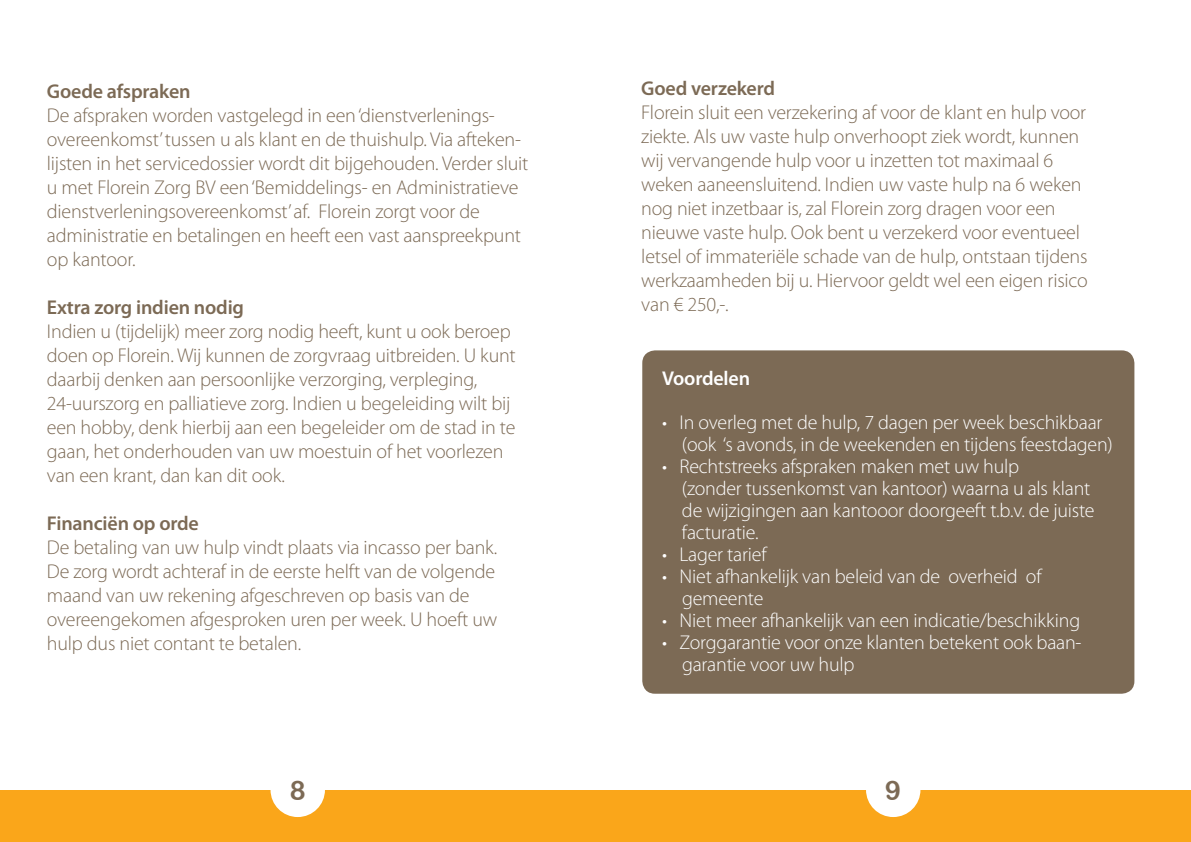
<style>
.page{position:relative;width:1191px;height:842px;background:#fff}
.page>*{position:absolute;margin:0;border:0;box-sizing:border-box;transform-origin:0 0}
.t1{font:26.8px "Arial Rounded MT Bold";color:#7c6a55}
.t2{font:300 20px/24px "Myriad Pro";letter-spacing:-.01em;color:#7c6a55}
.t3{font:300 20px/22px "Myriad Pro";letter-spacing:-.01em;color:#fff}
.t4{font:600 20px "Myriad Pro";letter-spacing:-.01em;color:#7c6a55}
.t5{font:600 20px "Myriad Pro";letter-spacing:-.01em;color:#fff}
</style>
<div class="page">
<div style="left:0;top:791px;width:1191px;height:51px;background:#faa61a"></div>
<div style="left:642px;top:350px;width:492px;height:344px;background:#7c6a55;border-radius:13px"></div>
<div style="left:270px;top:763px;width:55px;height:54px;background:#fff;border-radius:50%"></div>
<div style="left:866px;top:763px;width:54px;height:54px;background:#fff;border-radius:50%"></div>
<p class="t4" style="left:47px;top:79px;width:145px">Goede afspraken</p>
<p class="t2" style="left:47px;top:104px;width:483px">De afspraken worden vastgelegd in een ‘dienstverlenings&shy;overeenkomst’ tussen u als klant en de thuishulp. Via afteken&shy;lijsten in het servicedossier wordt dit bijgehouden. Verder sluit u met Florein Zorg BV een ‘Bemiddelings- en Administratieve dienstverleningsovereenkomst’ af. Florein zorgt voor de administratie en betalingen en heeft een vast aanspreekpunt op kantoor.</p>
<p class="t4" style="left:47px;top:295px;width:199px">Extra zorg indien nodig</p>
<p class="t2" style="left:47px;top:320px;width:470px">Indien u (tijdelijk) meer zorg nodig heeft, kunt u ook beroep doen op Florein. Wij kunnen de zorgvraag uitbreiden. U kunt daarbij denken aan persoonlijke verzorging, verpleging, 24-uurszorg en palliatieve zorg. Indien u begeleiding wilt bij een hobby, denk hierbij aan een begeleider om de stad in te gaan, het onderhouden van uw moestuin of het voorlezen van een krant, dan kan dit ook.</p>
<p class="t4" style="left:47px;top:511px;width:153px">Financiën op orde</p>
<p class="t2" style="left:47px;top:536px;width:452px">De betaling van uw hulp vindt plaats via incasso per bank.<br>De zorg wordt achteraf in de eerste helft van de volgende maand van uw rekening afgeschreven op basis van de overeengekomen afgesproken uren per week. U hoeft uw hulp dus niet contant te betalen.</p>
<p class="t4" style="left:641px;top:75px;width:135px">Goed verzekerd</p>
<p class="t2" style="left:641px;top:100px;width:448px">Florein sluit een verzekering af voor de klant en hulp voor ziekte. Als uw vaste hulp onverhoopt ziek wordt, kunnen wij vervangende hulp voor u inzetten tot maximaal 6 weken aaneensluitend. Indien uw vaste hulp na 6 weken nog niet inzetbaar is, zal Florein zorg dragen voor een nieuwe vaste hulp. Ook bent u verzekerd voor eventueel letsel of immateriële schade van de hulp, ontstaan tijdens werkzaamheden bij u. Hiervoor geldt wel een eigen risico van € 250,-.</p>
<p class="t5" style="left:662px;top:366px;width:89px">Voordelen</p>
<p class="t3" style="left:682px;top:412px;width:432px;text-indent:-20px">• In overleg met de hulp, 7 dagen per week beschikbaar (ook ‘s avonds, in de weekenden en tijdens feestdagen)</p>
<p class="t3" style="left:682px;top:456px;width:414px;text-indent:-20px">• Rechtstreeks afspraken maken met uw hulp<br>(zonder tussenkomst van kantoor) waarna u als klant de wijzigingen aan kantooor doorgeeft t.b.v. de juiste facturatie.</p>
<p class="t3" style="left:662px;top:544px;width:106px">• Lager tarief</p>
<p class="t3" style="left:682px;top:566px;width:361px;text-indent:-20px">• Niet afhankelijk van beleid van de overheid of gemeente</p>
<p class="t3" style="left:662px;top:610px;width:419px">• Niet meer afhankelijk van een indicatie/beschikking</p>
<p class="t3" style="left:682px;top:632px;width:401px;text-indent:-20px">• Zorggarantie voor onze klanten betekent ook baan&shy;garantie voor uw hulp</p>
<h1 class="t1" style="left:290px;top:774px;width:17px">8</h1>
<h1 class="t1" style="left:885px;top:774px;width:17px">9</h1>
</div>
